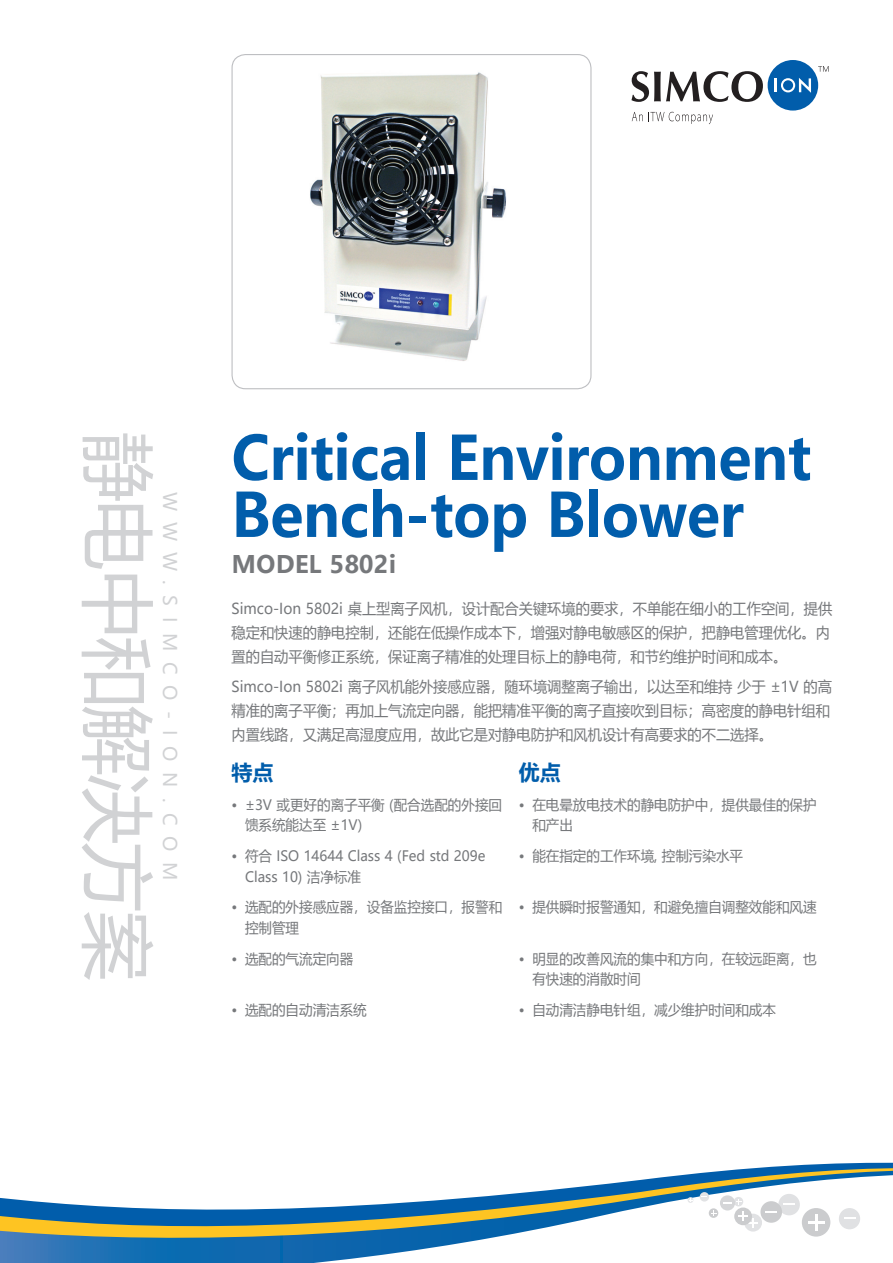
<style>
.page{position:relative;width:893px;height:1263px;background:#fff}
.page>*{position:absolute;margin:0;border:0;box-sizing:border-box;transform-origin:0 0}
.t1{font:73.5px "Microsoft Ya Hei";letter-spacing:-.02em;color:#d1d2d4;scale:.95 1}
.Cover__Main_head{font:700 60px/57px "Microsoft Ya Hei";letter-spacing:-.005em;color:#015dab;scale:.95 1}
.Cover__Subhead{font:700 24px "Microsoft Ya Hei";color:#76787b}
.Cover__F_B_Head{font:700 21px "Microsoft Ya Hei";color:#015dab}
.t2{font:18.75px "Microsoft Ya Hei";letter-spacing:.57em;color:#d1d2d4}
.Cover__Body_Copy{font:15px/24px "Microsoft Ya Hei";color:#76787b;scale:.95 1}
.Cover__F_B_bullets{font:14.25px/20.2px "Microsoft Ya Hei";color:#76787b;scale:.95 1}
</style>
<div class="page">
<svg style="left:818px;top:66px;width:11px;height:6px"></svg>
<div style="left:768px;top:60px;width:50px;height:51px;background:#015dab;border-radius:50%"></div>
<svg style="left:775px;top:78px;width:36px;height:15px"></svg>
<svg style="left:631px;top:71px;width:132px;height:31px"></svg>
<svg style="left:632px;top:112px;width:81px;height:12px"></svg>
<svg style="left:757px;top:1162px;width:136px;height:6px"></svg>
<svg style="left:0;top:1170px;width:893px;height:93px"></svg>
<div style="left:734px;top:1197px;width:9px;height:9px;background:#e1e2e4;border-radius:50%"></div>
<div style="left:778px;top:1194px;width:22px;height:21px;background:#e0e1e3;border-radius:50%"></div>
<svg style="left:783px;top:1203px;width:12px;height:2px"></svg>
<div style="left:744px;top:1214px;width:18px;height:17px;background:#e1e2e4;border-radius:50%"></div>
<svg style="left:700px;top:1192px;width:9px;height:9px"></svg>
<div style="left:720px;top:1195px;width:15px;height:15px;background:#d5d6d8;border-radius:50%"></div>
<svg style="left:734px;top:1207px;width:18px;height:18px"></svg>
<div style="left:760px;top:1201px;width:22px;height:22px;background:#cbccce;border-radius:50%"></div>
<div style="left:802px;top:1208px;width:28px;height:28px;background:#cbccce;border-radius:50%"></div>
<div style="left:839px;top:1208px;width:21px;height:21px;background:#e0e1e3;border-radius:50%"></div>
<svg style="left:723px;top:1199px;width:18px;height:5px"></svg>
<svg style="left:765px;top:1211px;width:12px;height:1px"></svg>
<svg style="left:844px;top:1217px;width:12px;height:2px"></svg>
<svg style="left:738px;top:1211px;width:20px;height:16px"></svg>
<svg style="left:808px;top:1214px;width:16px;height:16px"></svg>
<svg style="left:709px;top:1208px;width:9px;height:10px"></svg>
<svg style="left:711px;top:1210px;width:5px;height:6px"></svg>
<svg style="left:688px;top:1197px;width:5px;height:6px"></svg>
<img style="left:310px;top:72px;width:197px;height:289px">
<div style="left:231px;top:54px;width:360px;height:335px;border:1px solid #bebfc2;border-radius:14px"></div>
<h1 class="t1" style="left:168px;top:432px;width:579px;rotate:90deg">静电中和解决方案</h1>
<p class="t2" style="left:183px;top:492px;width:390px;rotate:90deg">WWW.SIMCO-ION.COM</p>
<p class="Cover__Main_head" style="left:231px;top:427px;width:612px">Critical Environment<br>Bench-top Blower</p>
<p class="Cover__Subhead" style="left:231px;top:548px;width:166px">MODEL 5802i</p>
<p class="Cover__Body_Copy" style="left:231px;top:596px;width:634px">Simco-Ion 5802i 桌上型离子风机，设计配合关键环境的要求，不单能在细小的工作空间，提供稳定和快速的静电控制，还能在低操作成本下，增强对静电敏感区的保护，把静电管理优化。内置的自动平衡修正系统，保证离子精准的处理目标上的静电荷，和节约维护时间和成本。</p>
<p class="Cover__Body_Copy" style="left:231px;top:674px;width:634px">Simco-Ion 5802i 离子风机能外接感应器，随环境调整离子输出，以达至和维持 少于 ±1V 的高精准的离子平衡；再加上气流定向器，能把精准平衡的离子直接吹到目标；高密度的静电针组和内置线路，又满足高湿度应用，故此它是对静电防护和风机设计有高要求的不二选择。</p>
<p class="Cover__F_B_Head" style="left:231px;top:758px;width:43px">特点</p>
<p class="Cover__F_B_Head" style="left:519px;top:758px;width:43px">优点</p>
<p class="Cover__F_B_bullets" style="left:245px;top:794px;width:272px;text-indent:-14px">• ±3V 或更好的离子平衡 (配合选配的外接回馈系统能达至 ±1V)</p>
<p class="Cover__F_B_bullets" style="left:532px;top:794px;width:301px;text-indent:-14px">• 在电晕放电技术的静电防护中，提供最佳的保护和产出</p>
<p class="Cover__F_B_bullets" style="left:245px;top:846px;width:254px;text-indent:-14px">• 符合 ISO 14644 Class 4 (Fed std 209e<br>Class 10) 洁净标准</p>
<p class="Cover__F_B_bullets" style="left:519px;top:846px;width:238px">• 能在指定的工作环境, 控制污染水平</p>
<p class="Cover__F_B_bullets" style="left:245px;top:897px;width:272px;text-indent:-14px">• 选配的外接感应器，设备监控接口，报警和控制管理</p>
<p class="Cover__F_B_bullets" style="left:519px;top:897px;width:315px">• 提供瞬时报警通知，和避免擅自调整效能和风速</p>
<p class="Cover__F_B_bullets" style="left:231px;top:948px;width:130px">• 选配的气流定向器</p>
<p class="Cover__F_B_bullets" style="left:532px;top:948px;width:301px;text-indent:-14px">• 明显的改善风流的集中和方向，在较远距离，也有快速的消散时间</p>
<p class="Cover__F_B_bullets" style="left:231px;top:999px;width:144px">• 选配的自动清洁系统</p>
<p class="Cover__F_B_bullets" style="left:519px;top:999px;width:272px">• 自动清洁静电针组，减少维护时间和成本</p>
</div>
